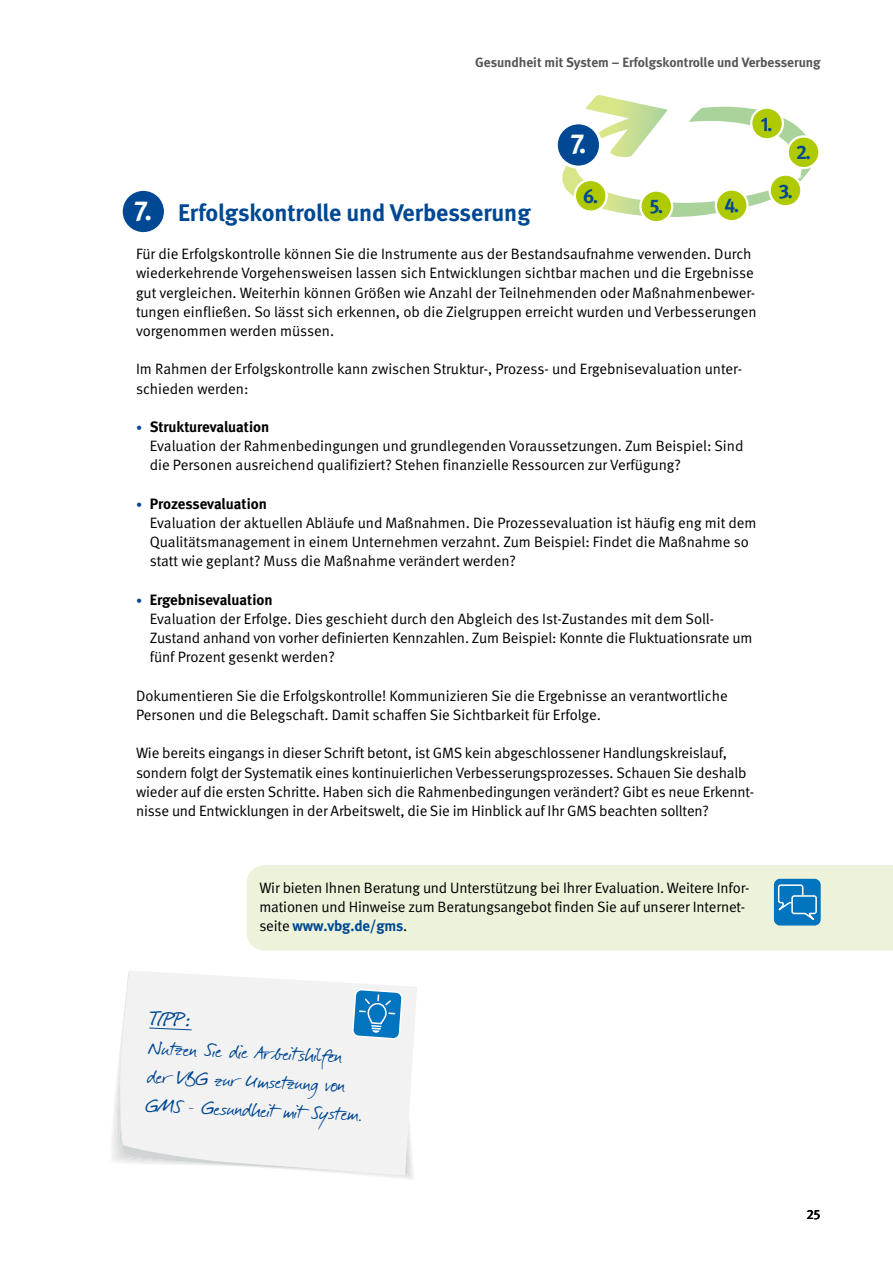
<style>
.page{position:relative;width:893px;height:1263px;background:#fff}
.page>*{position:absolute;margin:0;border:0;box-sizing:border-box;transform-origin:0 0}
.t1{font:700 27.6px "DGUV Meta";color:#fff}
._02_Fließtext_Fließtext{font:24px/28.8px "Darkwoman";color:#004893}
._01_Überschriften_D_-_Überschrift_blau_16{font:700 24px "DGUV Meta";letter-spacing:-.005em;color:#004893}
._02_Fließtext_Fließtext-2{font:21.3px "Pecherkursiv";color:#004893}
.t2{font:700 19.65px "DGUV Meta";color:#004893}
._02_Fließtext_Fließtext-3{font:15px/19.2px "DGUV Meta";letter-spacing:-.005em;color:#000}
.t3{font:700 13.5px "DGUV Meta";color:#565655}
.t4{font:500 13.5px "DGUV Meta";color:#000}
.s1{font-size:12px;color:#004893}
.s2{font-weight:700}
.s3{font-weight:700;color:#004893}
</style>
<div class="page">
<svg style="left:562px;top:95px;width:250px;height:122px"></svg>
<div style="left:770px;top:175px;width:31px;height:31px;background:#afca00;border-radius:50%"></div>
<div style="left:768px;top:173px;width:34px;height:34px;border:2px solid #fff;border-radius:50%"></div>
<div style="left:716px;top:189px;width:31px;height:32px;background:#afca00;border-radius:50%"></div>
<div style="left:715px;top:188px;width:34px;height:34px;border:2px solid #fff;border-radius:50%"></div>
<div style="left:640px;top:191px;width:32px;height:31px;background:#afca00;border-radius:50%"></div>
<div style="left:639px;top:189px;width:34px;height:34px;border:2px solid #fff;border-radius:50%"></div>
<div style="left:575px;top:180px;width:32px;height:32px;background:#afca00;border-radius:50%"></div>
<div style="left:574px;top:179px;width:34px;height:34px;border:2px solid #fff;border-radius:50%"></div>
<div style="left:556px;top:123px;width:45px;height:44px;background:#004893;border-radius:50%"></div>
<div style="left:555px;top:121px;width:47px;height:48px;border:3px solid #fff;border-radius:50%"></div>
<div style="left:751px;top:108px;width:32px;height:31px;background:#afca00;border-radius:50%"></div>
<div style="left:750px;top:107px;width:34px;height:33px;border:2px solid #fff;border-radius:50%"></div>
<div style="left:788px;top:136px;width:31px;height:32px;background:#afca00;border-radius:50%"></div>
<div style="left:787px;top:135px;width:34px;height:34px;border:2px solid #fff;border-radius:50%"></div>
<div style="left:247px;top:865px;width:646px;height:85px;background:#ecf3da"></div>
<div style="left:774px;top:879px;width:47px;height:46px;background:#0074be;border-radius:6px"></div>
<svg style="left:777px;top:884px;width:40px;height:36px"></svg>
<svg style="left:112px;top:1063px;width:7px;height:99px"></svg>
<svg style="left:119px;top:971px;width:298px;height:204px"></svg>
<svg style="left:149px;top:1027px;width:43px;height:3px"></svg>
<svg style="left:351px;top:988px;width:53px;height:52px"></svg>
<div style="left:121px;top:189px;width:45px;height:45px;background:#004893;border-radius:50%"></div>
<div style="left:120px;top:188px;width:47px;height:47px;border:3px solid #fff;border-radius:50%"></div>
<p class="t3" style="left:475px;top:54px;width:347px">Gesundheit mit System – Erfolgskontrolle und Verbesserung</p>
<h1 class="t1" style="left:134px;top:194px;width:19px">7.</h1>
<h2 class="_01_Überschriften_D_-_Überschrift_blau_16" style="left:144px;top:198px;width:389px">7. Erfolgskontrolle und Verbesserung</h2>
<h1 class="t1" style="left:570px;top:127px;width:18px">7.</h1>
<h3 class="t2" style="left:583px;top:184px;width:16px">6.</h3>
<h3 class="t2" style="left:650px;top:195px;width:15px">5.</h3>
<h3 class="t2" style="left:724px;top:194px;width:16px">4.</h3>
<h3 class="t2" style="left:761px;top:112px;width:13px">1.</h3>
<h3 class="t2" style="left:796px;top:141px;width:16px">2.</h3>
<h3 class="t2" style="left:779px;top:179px;width:16px">3.</h3>
<p class="_02_Fließtext_Fließtext-3" style="left:136px;top:245px;width:622px">Für die Erfolgskontrolle können Sie die Instrumente aus der Bestandsaufnahme verwenden. Durch wiederkehrende Vorgehensweisen lassen sich Entwicklungen sichtbar machen und die Ergebnisse gut vergleichen. Weiterhin können Größen wie Anzahl der Teilnehmenden oder Maßnahmenbewer&shy;tungen einfließen. So lässt sich erkennen, ob die Zielgruppen erreicht wurden und Verbesserungen vorgenommen werden müssen.</p>
<p class="_02_Fließtext_Fließtext-3" style="left:136px;top:360px;width:608px">Im Rahmen der Erfolgskontrolle kann zwischen Struktur-, Prozess- und Ergebnisevaluation unter&shy;schieden werden:</p>
<p class="_02_Fließtext_Fließtext-3" style="left:150px;top:418px;width:595px;text-indent:-14px"><span class="s1">•</span> <span class="s2">Strukturevaluation<br></span>Evaluation der Rahmenbedingungen und grundlegenden Voraussetzungen. Zum Beispiel: Sind die Personen ausreichend qualifiziert? Stehen finanzielle Ressourcen zur Verfügung?</p>
<p class="_02_Fließtext_Fließtext-3" style="left:150px;top:494px;width:608px;text-indent:-14px"><span class="s1">•</span> <span class="s2">Prozessevaluation<br></span>Evaluation der aktuellen Abläufe und Maßnahmen. Die Prozessevaluation ist häufig eng mit dem Qualitätsmanagement in einem Unternehmen verzahnt. Zum Beispiel: Findet die Maßnahme so statt wie geplant? Muss die Maßnahme verändert werden?</p>
<p class="_02_Fließtext_Fließtext-3" style="left:150px;top:590px;width:604px;text-indent:-14px"><span class="s1">•</span> <span class="s2">Ergebnisevaluation<br></span>Evaluation der Erfolge. Dies geschieht durch den Abgleich des Ist-Zustandes mit dem Soll-Zustand anhand von vorher definierten Kennzahlen. Zum Beispiel: Konnte die Fluktuationsrate um fünf Prozent gesenkt werden?</p>
<p class="_02_Fließtext_Fließtext-3" style="left:136px;top:686px;width:593px">Dokumentieren Sie die Erfolgskontrolle! Kommunizieren Sie die Ergebnisse an verantwortliche<br>Personen und die Belegschaft. Damit schaffen Sie Sichtbarkeit für Erfolge.</p>
<p class="_02_Fließtext_Fließtext-3" style="left:136px;top:744px;width:620px">Wie bereits eingangs in dieser Schrift betont, ist GMS kein abgeschlossener Handlungskreislauf, sondern folgt der Systematik eines kontinuierlichen Verbesserungsprozesses. Schauen Sie deshalb wieder auf die ersten Schritte. Haben sich die Rahmenbedingungen verändert? Gibt es neue Erkennt&shy;nisse und Entwicklungen in der Arbeitswelt, die Sie im Hinblick auf Ihr GMS beachten sollten?</p>
<p class="_02_Fließtext_Fließtext-3" style="left:259px;top:878px;width:491px">Wir bieten Ihnen Beratung und Unterstützung bei Ihrer Evaluation. Weitere Infor&shy;mationen und Hinweise zum Beratungsangebot finden Sie auf unserer Internet&shy;seite <span class="s3">www.vbg.de/gms</span>.</p>
<p class="_02_Fließtext_Fließtext-2" style="left:150px;top:1005px;width:44px;rotate:3deg">TIPP:</p>
<p class="_02_Fließtext_Fließtext" style="left:148px;top:1032px;width:217px;rotate:2deg">Nutzen Sie die Arbeitshilfen der VBG zur Umsetzung von<br>GMS – Gesundheit mit System.</p>
<p class="t4" style="left:806px;top:1207px;width:16px">25</p>
</div>
